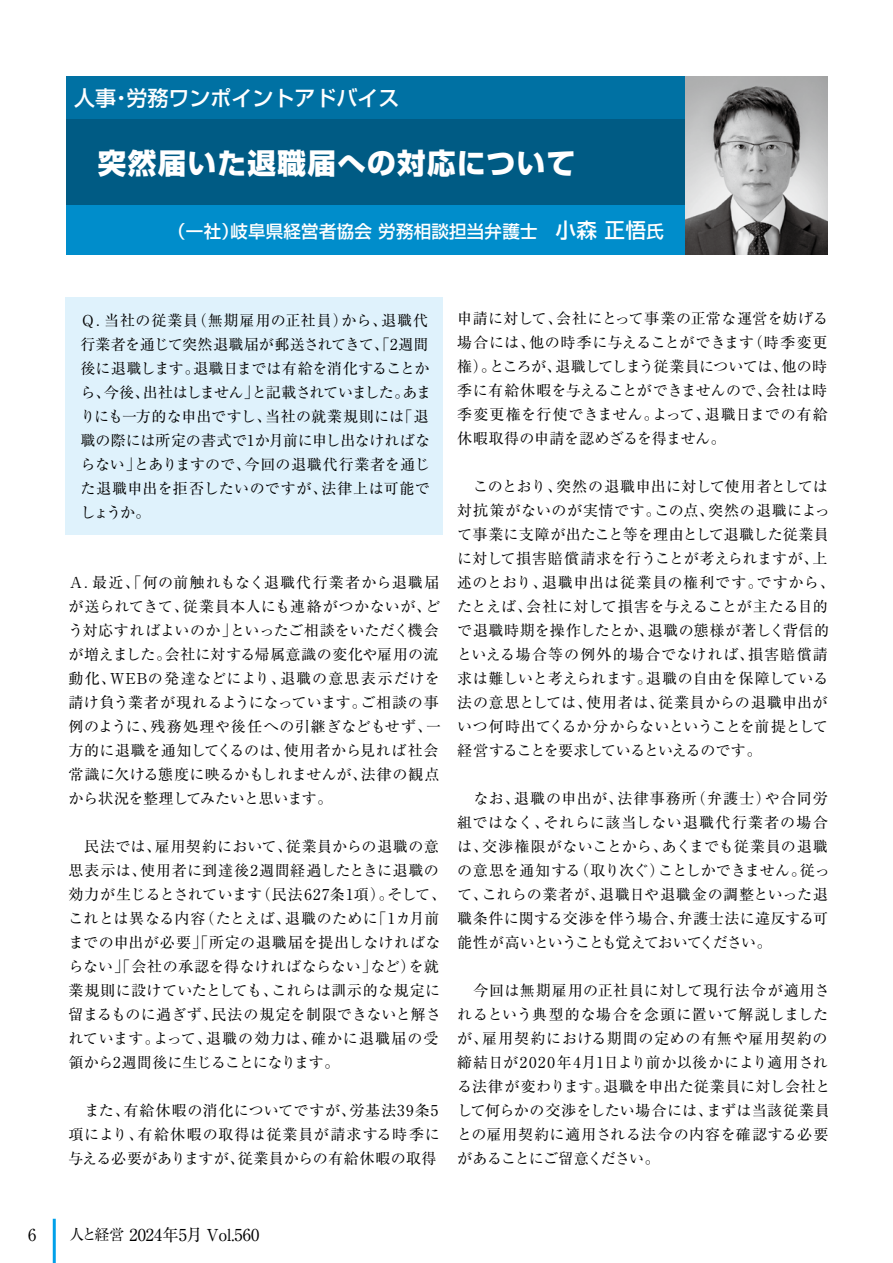
<style>
.page{position:relative;width:893px;height:1263px;background:#fff}
.page>*{position:absolute;margin:0;border:0;box-sizing:border-box;transform-origin:0 0}
.t1{font:800 28.5px "Shin Go Pr 5";letter-spacing:.05em;color:#fff}
.t2{font:500 21px "Shin Go Pr 5";color:#fff}
.t3{font:500 17.4px "Shin Go Pr 5";letter-spacing:.015em;color:#fff}
.t4{font:16.5px "Ryumin Pr 5";color:#000}
.t5{font:15px/24px "Ryumin Pr 5";letter-spacing:.02em;color:#000}
.s1{font-size:20.7px}
.s2{font-size:15px}
</style>
<div class="page">
<hr style="left:53px;top:1219px;width:3px;height:44px;background:#00a0e9">
<div style="left:66px;top:76px;width:761px;height:147px;background:#005b84"></div>
<div style="left:65px;top:297px;width:378px;height:238px;background:#dff2fc"></div>
<div style="left:66px;top:77px;width:761px;height:42px;background:#0071a3"></div>
<div style="left:66px;top:206px;width:761px;height:49px;background:#008dcb"></div>
<img style="left:685px;top:77px;width:142px;height:178px">
<h2 class="t2" style="left:74px;top:81px;width:327px">人事・労務ワンポイントアドバイス</h2>
<h1 class="t1" style="left:98px;top:141px;width:479px">突然届いた退職届への対応について</h1>
<p class="t3" style="left:168px;top:217px;width:497px">（一社）岐阜県経営者協会 労務相談担当弁護士　<span class="s1">小森 正悟</span>氏</p>
<p class="t5" style="left:80px;top:307px;width:352px">Ｑ．当社の従業員（無期雇用の正社員）から、退職代行業者を通じて突然退職届が郵送されてきて、「2週間後に退職します。退職日までは有給を消化することから、今後、出社はしません」と記載されていました。あまりにも一方的な申出ですし、当社の就業規則には「退職の際には所定の書式で1か月前に申し出なければならない」とありますので、今回の退職代行業者を通じた退職申出を拒否したいのですが、法律上は可能でしょうか。</p>
<p class="t5" style="left:68px;top:570px;width:374px">Ａ．最近、「何の前触れもなく退職代行業者から退職届が送られてきて、従業員本人にも連絡がつかないが、どう対応すればよいのか」といったご相談をいただく機会が増えました。会社に対する帰属意識の変化や雇用の流動化、ＷＥＢの発達などにより、退職の意思表示だけを請け負う業者が現れるようになっています。ご相談の事例のように、残務処理や後任への引継ぎなどもせず、一方的に退職を通知してくるのは、使用者から見れば社会常識に欠ける態度に映るかもしれませんが、法律の観点から状況を整理してみたいと思います。</p>
<p class="t5" style="left:68px;top:834px;width:379px">　民法では、雇用契約において、従業員からの退職の意思表示は、使用者に到達後2週間経過したときに退職の効力が生じるとされています（民法627条1項）。そして、これとは異なる内容（たとえば、退職のために「1カ月前までの申出が必要」「所定の退職届を提出しなければならない」「会社の承認を得なければならない」など）を就業規則に設けていたとしても、これらは訓示的な規定に留まるものに過ぎず、民法の規定を制限できないと解されています。よって、退職の効力は、確かに退職届の受領から2週間後に生じることになります。</p>
<p class="t5" style="left:68px;top:1098px;width:373px;text-align:justify">　また、有給休暇の消化についてですが、労基法39条5項により、有給休暇の取得は従業員が請求する時季に与える必要がありますが、従業員からの有給休暇の取得</p>
<p class="t5" style="left:457px;top:306px;width:373px;text-align:justify">申請に対して、会社にとって事業の正常な運営を妨げる場合には、他の時季に与えることができます（時季変更権）。ところが、退職してしまう従業員については、他の時季に有給休暇を与えることができませんので、会社は時季変更権を行使できません。よって、退職日までの有給休暇取得の申請を認めざるを得ません。</p>
<p class="t5" style="left:457px;top:474px;width:379px">　このとおり、突然の退職申出に対して使用者としては対抗策がないのが実情です。この点、突然の退職によって事業に支障が出たこと等を理由として退職した従業員に対して損害賠償請求を行うことが考えられますが、上述のとおり、退職申出は従業員の権利です。ですから、たとえば、会社に対して損害を与えることが主たる目的で退職時期を操作したとか、退職の態様が著しく背信的といえる場合等の例外的場合でなければ、損害賠償請求は難しいと考えられます。退職の自由を保障している法の意思としては、使用者は、従業員からの退職申出がいつ何時出てくるか分からないということを前提として経営することを要求しているといえるのです。</p>
<p class="t5" style="left:457px;top:786px;width:375px">　なお、退職の申出が、法律事務所（弁護士）や合同労組ではなく、それらに該当しない退職代行業者の場合は、交渉権限がないことから、あくまでも従業員の退職の意思を通知する（取り次ぐ）ことしかできません。従って、これらの業者が、退職日や退職金の調整といった退職条件に関する交渉を伴う場合、弁護士法に違反する可能性が高いということも覚えておいてください。</p>
<p class="t5" style="left:457px;top:978px;width:375px">　今回は無期雇用の正社員に対して現行法令が適用されるという典型的な場合を念頭に置いて解説しましたが、雇用契約における期間の定めの有無や雇用契約の締結日が2020年4月1日より前か以後かにより適用される法律が変わります。退職を申出た従業員に対し会社として何らかの交渉をしたい場合には、まずは当該従業員との雇用契約に適用される法令の内容を確認する必要があることにご留意ください。</p>
<p class="t4" style="left:28px;top:1221px;width:10px">6</p>
<p class="t4" style="left:69px;top:1221px;width:192px"><span class="s2">人と経営</span> 2024年5月 Vol.560</p>
</div>
